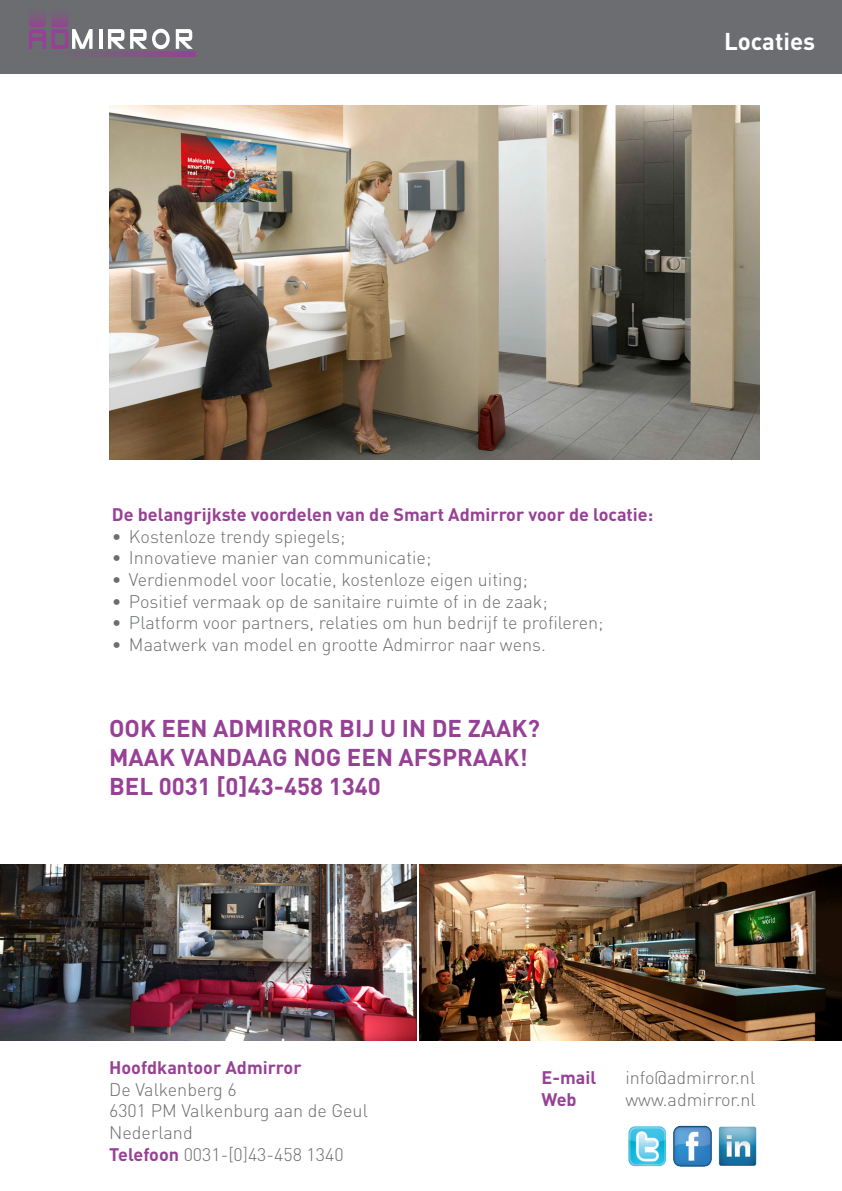
<style>
.page{position:relative;width:842px;height:1191px;background:#fff}
.page>*{position:absolute;margin:0;border:0;box-sizing:border-box;transform-origin:0 0}
.t1{font:700 24px "DIN";color:#974196}
.kopje{font:700 24px "DIN";color:#fff}
.t2{font:300 18px "DIN";color:#6c6d70}
.kopje-2{font:700 18px "DIN";color:#974196}
.s1{font-weight:700;color:#974196}
</style>
<div class="page">
<img style="left:0;top:865px;width:416px;height:175px">
<img style="left:419px;top:865px;width:423px;height:175px">
<div style="left:0;top:0;width:842px;height:73px;background:#6c6d70"></div>
<hr style="left:99px;top:29px;width:3px;height:20px;background:#fff">
<svg style="left:108px;top:29px;width:62px;height:20px"></svg>
<svg style="left:176px;top:29px;width:17px;height:20px"></svg>
<svg style="left:29px;top:15px;width:64px;height:34px"></svg>
<svg style="left:90px;top:52px;width:106px;height:5px"></svg>
<img style="left:628px;top:1125px;width:129px;height:42px">
<img style="left:109px;top:105px;width:650px;height:354px">
<p class="kopje" style="left:724px;top:26px;width:93px">Locaties</p>
<p class="kopje-2" style="left:112px;top:503px;width:543px">De belangrijkste voordelen van de Smart Admirror voor de locatie:</p>
<p class="t2" style="left:112px;top:525px;width:235px">• Kostenloze trendy spiegels;</p>
<p class="t2" style="left:112px;top:547px;width:321px">• Innovatieve manier van communicatie;</p>
<p class="t2" style="left:112px;top:568px;width:417px">• Verdienmodel voor locatie, kostenloze eigen uiting;</p>
<p class="t2" style="left:112px;top:590px;width:437px">• Positief vermaak op de sanitaire ruimte of in de zaak;</p>
<p class="t2" style="left:112px;top:611px;width:493px">• Platform voor partners, relaties om hun bedrijf te profileren;</p>
<p class="t2" style="left:112px;top:633px;width:435px">• Maatwerk van model en grootte Admirror naar wens.</p>
<p class="t1" style="left:109px;top:713px;width:432px">OOK EEN ADMIRROR BIJ U IN DE ZAAK?</p>
<p class="t1" style="left:109px;top:742px;width:420px">MAAK VANDAAG NOG EEN AFSPRAAK!</p>
<p class="t1" style="left:109px;top:770px;width:273px">BEL 0031 [0]43-458 1340</p>
<p class="kopje-2" style="left:109px;top:1055px;width:194px">Hoofdkantoor Admirror</p>
<p class="t2" style="left:109px;top:1078px;width:129px">De Valkenberg 6</p>
<p class="t2" style="left:109px;top:1099px;width:260px">6301 PM Valkenburg aan de Geul</p>
<p class="t2" style="left:109px;top:1121px;width:85px">Nederland</p>
<p class="t2" style="left:109px;top:1143px;width:236px"><span class="s1">Telefoon</span> 0031-[0]43-458 1340</p>
<p class="kopje-2" style="left:541px;top:1065px;width:56px">E-mail</p>
<p class="t2" style="left:625px;top:1066px;width:131px">info@admirror.nl</p>
<p class="kopje-2" style="left:541px;top:1087px;width:37px">Web</p>
<p class="t2" style="left:625px;top:1088px;width:132px">www.admirror.nl</p>
</div>
